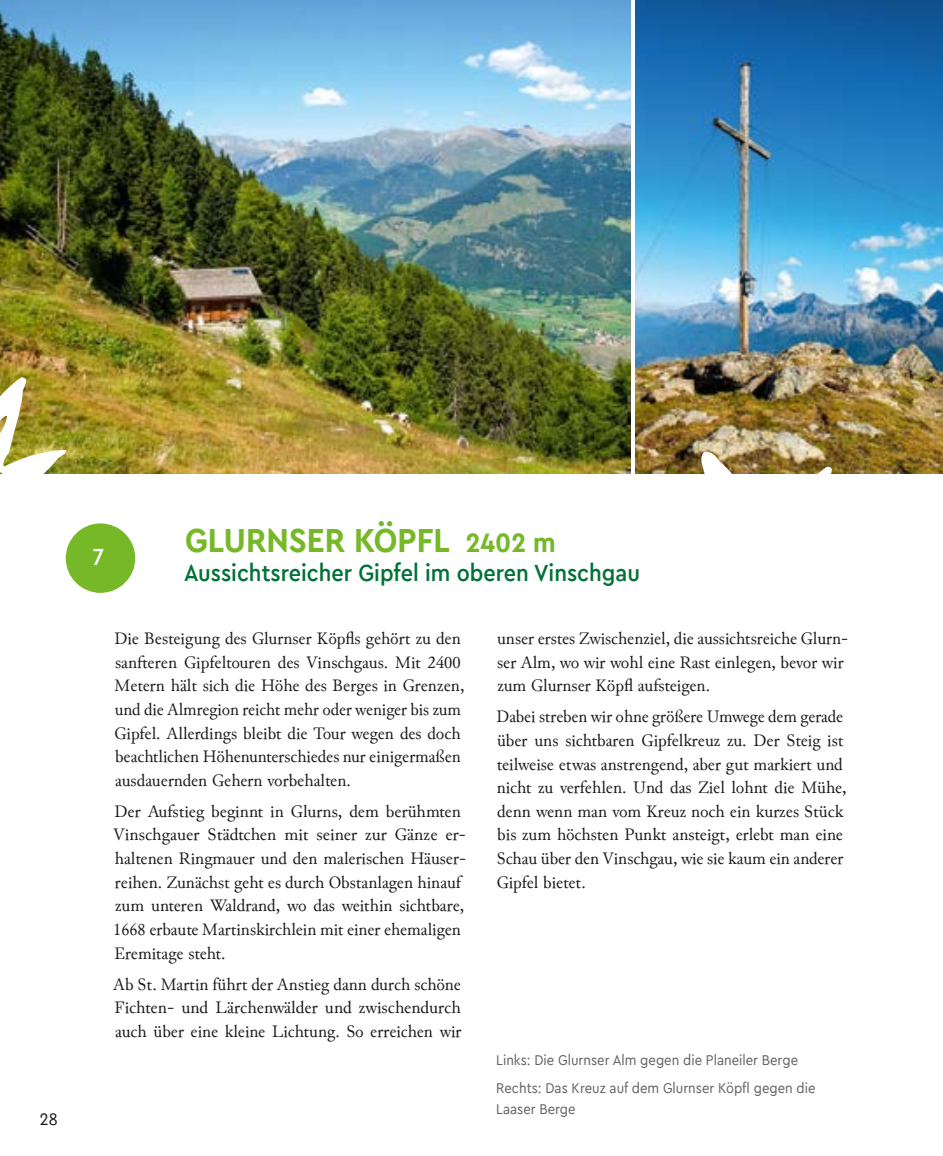
<style>
.page{position:relative;width:943px;height:1156px;background:#fff}
.page>*{position:absolute;margin:0;border:0;box-sizing:border-box;transform-origin:0 0}
.t1{font:700 35px "Cera Compact Pro";color:#76b828}
.t2{font:500 24.5px "Cera Compact Pro";color:#007237}
.t3{font:500 24.5px "Cera Compact Pro";color:#fff}
.t4{font:17.5px/23.6px "Junicode";color:#1a1a18}
.t5{font:17.5px "Cera Compact Pro";color:#1a1a18}
.t6{font:14.88px/28.5px "Cera Compact Pro";color:#636362}
.s1{font-size:28px}
</style>
<div class="page">
<img style="left:635px;top:0;width:308px;height:474px">
<img style="left:0;top:0;width:630px;height:474px">
<img style="left:597px;top:451px;width:309px;height:23px">
<svg style="left:0;top:362px;width:101px;height:231px"></svg>
<div style="left:66px;top:523px;width:69px;height:70px;background:#76b828;border-radius:50%"></div>
<p class="t5" style="left:40px;top:1107px;width:20px">28</p>
<h2 class="t3" style="left:93px;top:541px;width:13px">7</h2>
<h1 class="t1" style="left:185px;top:517px;width:372px">GLURNSER KÖPFL <span class="s1">2402 m</span></h1>
<h2 class="t2" style="left:184px;top:557px;width:457px">Aussichtsreicher Gipfel im oberen Vinschgau</h2>
<p class="t4" style="left:114px;top:627px;width:351px">Die Besteigung des Glurnser Köpfls gehört zu den sanfteren Gipfeltouren des Vinschgaus. Mit 2400<br>Metern hält sich die Höhe des Berges in Grenzen, und die Almregion reicht mehr oder weniger bis zum Gipfel. Allerdings bleibt die Tour wegen des doch beachtlichen Höhenunterschiedes nur einigermaßen ausdauernden Gehern vorbehalten.</p>
<p class="t4" style="left:113px;top:800px;width:354px">Der Aufstieg beginnt in Glurns, dem berühmten Vinschgauer Städtchen mit seiner zur Gänze er&shy;haltenen Ringmauer und den malerischen Häuser&shy;reihen. Zunächst geht es durch Obstanlagen hinauf zum unteren Waldrand, wo das weithin sichtbare, 1668 erbaute Martinskirchlein mit einer ehemaligen Eremitage steht.</p>
<p class="t4" style="left:113px;top:973px;width:350px;text-align:justify">Ab St. Martin führt der Anstieg dann durch schöne Fichten- und Lärchenwälder und zwischendurch auch über eine kleine Lichtung. So erreichen wir</p>
<p class="t4" style="left:497px;top:627px;width:353px">unser erstes Zwischenziel, die aussichtsreiche Glurn&shy;ser Alm, wo wir wohl eine Rast einlegen, bevor wir zum Glurnser Köpfl aufsteigen.</p>
<p class="t4" style="left:496px;top:705px;width:351px">Dabei streben wir ohne größere Umwege dem gerade über uns sichtbaren Gipfelkreuz zu. Der Steig ist teilweise etwas anstrengend, aber gut markiert und nicht zu verfehlen. Und das Ziel lohnt die Mühe, denn wenn man vom Kreuz noch ein kurzes Stück bis zum höchsten Punkt ansteigt, erlebt man eine Schau über den Vinschgau, wie sie kaum ein anderer Gipfel bietet.</p>
<p class="t6" style="left:496px;top:1045px;width:321px">Links: Die Glurnser Alm gegen die Planeiler Berge<br>Rechts: Das Kreuz auf dem Glurnser Köpfl gegen die</p>
<p class="t6" style="left:496px;top:1094px;width:81px">Laaser Berge</p>
</div>
